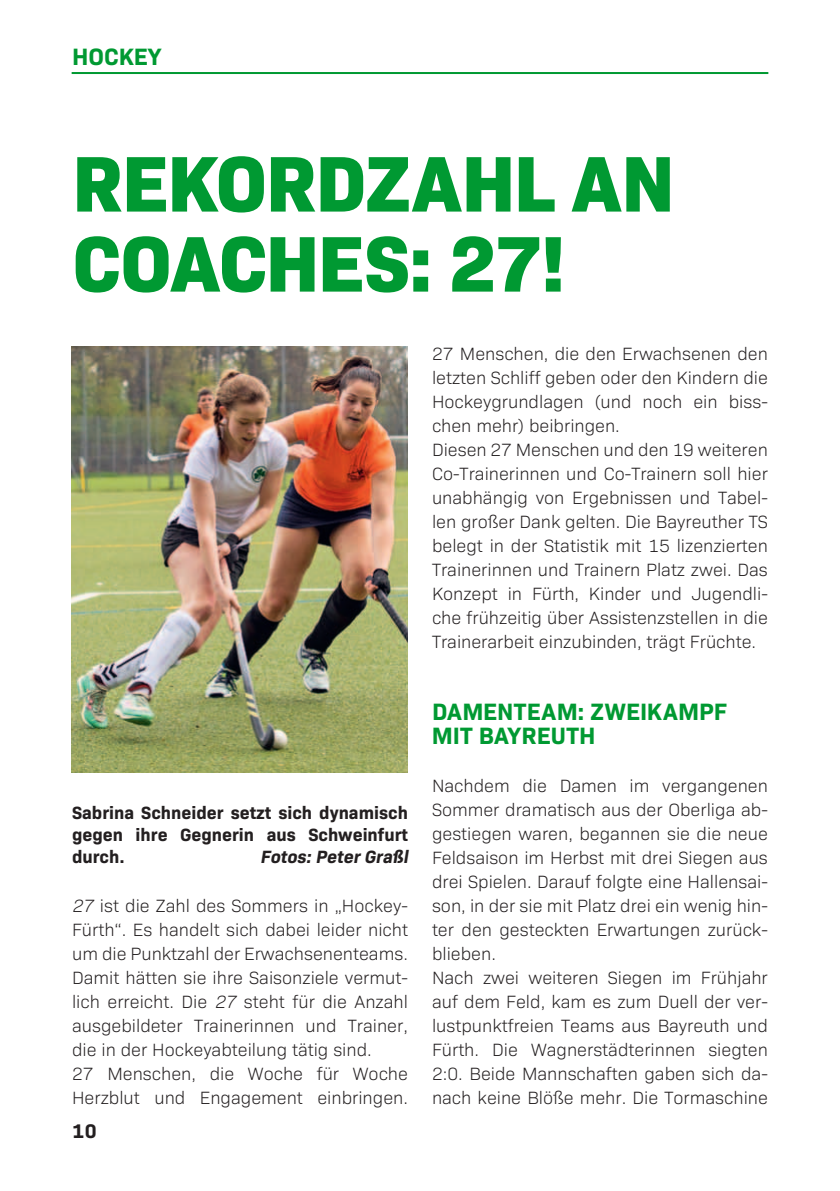
<style>
.page{position:relative;width:840px;height:1191px;background:#fff}
.page>*{position:absolute;margin:0;border:0;box-sizing:border-box;transform-origin:0 0}
.t1{font:800 80px/80px "Bio Sans";letter-spacing:-.015em;color:#009932}
.t2{font:700 24px/24px "Bio Sans";color:#009932}
.t3{font:700 20px "Bio Sans";color:#231f20}
.t4{font:300 18px/24px "Bio Sans";color:#231f20}
.t5{font:700 18px/22px "Bio Sans";color:#231f20;text-align:justify}
.t6{font:italic 700 18px "Bio Sans";color:#231f20}
.s1{font-style:italic}
</style>
<div class="page">
<hr style="left:72px;top:72px;width:696px;height:2px;background:#009932">
<img style="left:72px;top:347px;width:335px;height:425px">
<h2 class="t2" style="left:72px;top:43px;width:90px">Hockey</h2>
<h1 class="t1" style="left:72px;top:137px;width:604px">REKORDZAHL AN<br>COACHES: 27!</h1>
<p class="t5" style="left:72px;top:800px;width:337px">Sabrina Schneider setzt sich dynamisch gegen ihre Gegnerin aus Schweinfurt durch.</p>
<p class="t6" style="left:260px;top:843px;width:153px">Fotos:PeterG raßl</p>
<p class="t4" style="left:72px;top:892px;width:337px"><span class="s1">27</span> ist die Zahl des Sommers in „Hockey-Fürth“. Es handelt sich dabei leider nicht um die Punktzahl der Erwachsenenteams.<br>Damit hätten sie ihre Saisonziele vermut&shy;lich erreicht. Die <span class="s1">27</span> steht für die Anzahl ausgebildeter Trainerinnen und Trainer, die in der Hockeyabteilung tätig sind.<br>27 Menschen, die Woche für Woche Herzblut und Engagement einbringen.</p>
<p class="t3" style="left:72px;top:1116px;width:26px">10</p>
<p class="t4" style="left:432px;top:340px;width:337px">27 Menschen, die den Erwachsenen den letzten Schliff geben oder den Kindern die Hockeygrundlagen (und noch ein biss&shy;chen mehr) beibringen.<br>Diesen 27 Menschen und den 19 weiteren Co-Trainerinnen und Co-Trainern soll hier unabhängig von Ergebnissen und Tabel&shy;len großer Dank gelten. Die Bayreuther TS belegt in der Statistik mit 15 lizenzierten Trainerinnen und Trainern Platz zwei. Das Konzept in Fürth, Kinder und Jugendli&shy;che frühzeitig über Assistenzstellen in die Trainerarbeit einzubinden, trägt Früchte.</p>
<h2 class="t2" style="left:432px;top:698px;width:292px">Damenteam: Zweikampf mit Bayreuth</h2>
<p class="t4" style="left:432px;top:772px;width:337px">Nachdem die Damen im vergangenen Sommer dramatisch aus der Oberliga ab&shy;gestiegen waren, begannen sie die neue Feldsaison im Herbst mit drei Siegen aus drei Spielen. Darauf folgte eine Hallensai&shy;son, in der sie mit Platz drei ein wenig hin&shy;ter den gesteckten Erwartungen zurück&shy;blieben.<br>Nach zwei weiteren Siegen im Frühjahr auf dem Feld, kam es zum Duell der ver&shy;lustpunktfreien Teams aus Bayreuth und Fürth. Die Wagnerstädterinnen siegten 2:0. Beide Mannschaften gaben sich da&shy;nach keine Blöße mehr. Die Tormaschine</p>
</div>
